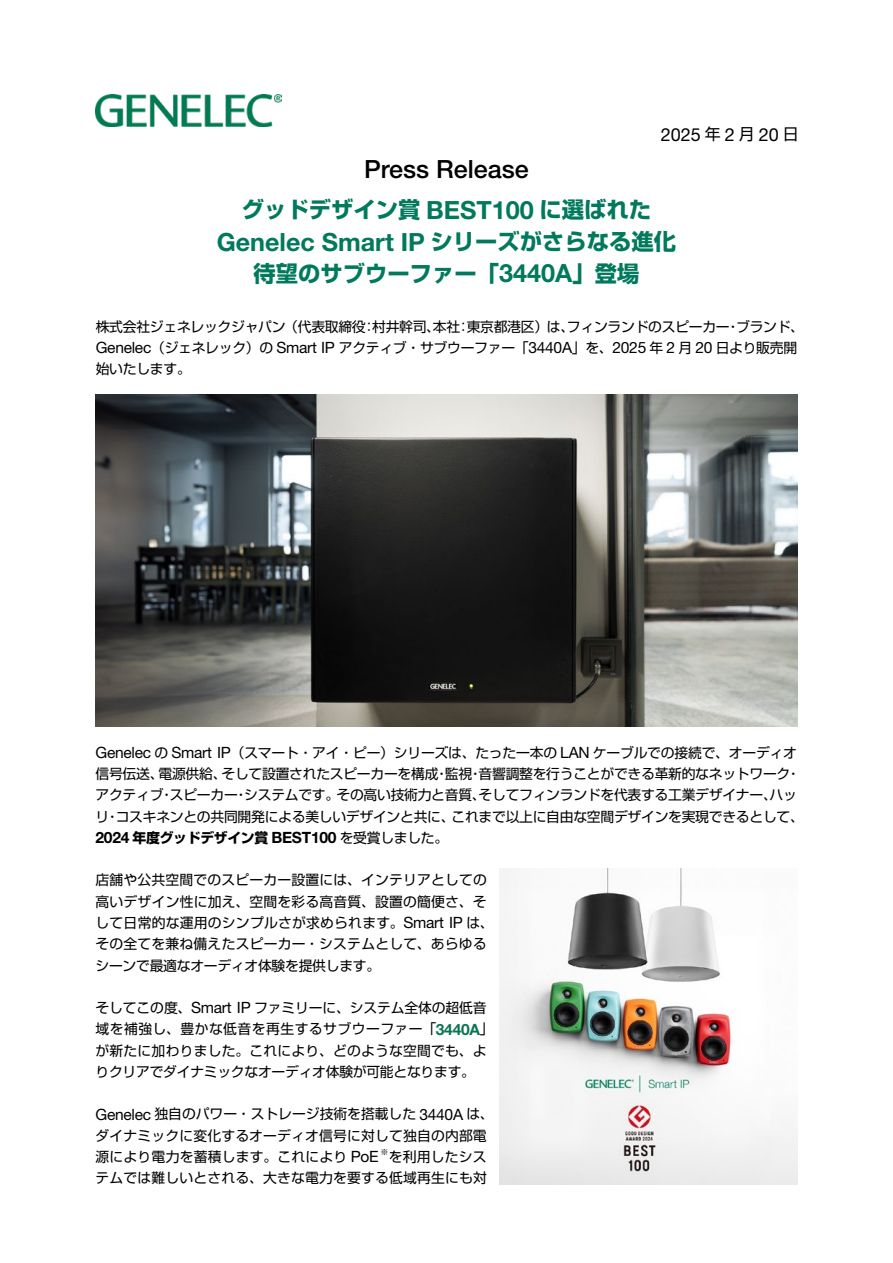
<style>
.page{position:relative;width:893px;height:1263px;background:#fff}
.page>*{position:absolute;margin:0;border:0;box-sizing:border-box;transform-origin:0 0}
.t1{font:700 25.2px "Helvetica Neue LT Std";color:#00795c}
.t2{font:700 25.05px "Helvetica Neue LT Std";color:#00795c}
.t3{font:500 25.05px "Helvetica Neue LT Std";color:#000}
.t4{font:700 22.35px "Shin Go Pro";color:#00795c}
.t5{font:18px "Helvetica Neue LT Std";color:#000}
.t6{font:15.9px "Shin Go Pro";color:#000}
.t7{font:15.6px "Helvetica Neue LT Std";letter-spacing:-.02em;color:#000}
.t8{font:700 15.6px "Helvetica Neue LT Std";letter-spacing:-.02em;color:#000}
.t9{font:700 15.6px "Helvetica Neue LT Std";letter-spacing:-.02em;color:#0a7651}
.t10{font:13.8px "Shin Go Pro";letter-spacing:-.015em;color:#000}
.t11{font:13.8px/21.3px "Shin Go Pro";letter-spacing:.015em;color:#000}
.t12{font:13.8px/21.3px "Shin Go Pro";letter-spacing:.01em;color:#000;text-align:right}
.t13{font:700 13.8px "Shin Go Pro";letter-spacing:-.02em;color:#000}
.t14{font:8.1px "Shin Go Pro";color:#000}
.s1{font-size:25.2px}
.s2{font-size:25.05px}
</style>
<div class="page">
<img style="left:96px;top:95px;width:186px;height:32px">
<img style="left:500px;top:869px;width:297px;height:315px">
<img style="left:96px;top:395px;width:701px;height:331px">
<h2 class="t3" style="left:364px;top:154px;width:166px">Press Release</h2>
<h3 class="t4" style="left:242px;top:192px;width:180px">グッドデザイン賞</h3>
<h2 class="t2" style="left:426px;top:194px;width:109px">BEST<span class="s1">100</span></h2>
<h3 class="t4" style="left:539px;top:192px;width:113px">に選ばれた</h3>
<p class="t6" style="left:705px;top:121px;width:17px">年</p>
<p class="t6" style="left:739px;top:121px;width:17px">月</p>
<p class="t6" style="left:783px;top:121px;width:17px">日</p>
<h3 class="t5" style="left:661px;top:123px;width:42px">2025</h3>
<h3 class="t5" style="left:725px;top:123px;width:12px">2</h3>
<h3 class="t5" style="left:759px;top:123px;width:22px">20</h3>
<h3 class="t4" style="left:431px;top:224px;width:247px">シリーズがさらなる進化</h3>
<h2 class="t2" style="left:217px;top:226px;width:210px">Genelec Smart IP</h2>
<h3 class="t4" style="left:254px;top:256px;width:247px">待望のサブウーファー「</h3>
<h3 class="t4" style="left:572px;top:256px;width:68px">」登場</h3>
<h1 class="t1" style="left:499px;top:258px;width:75px">3440<span class="s2">A</span></h1>
<p class="t10" style="left:736px;top:315px;width:69px">ブランド、</p>
<p class="t10" style="left:96px;top:315px;width:271px">株式会社ジェネレックジャパン（代表取締役</p>
<p class="t10" style="left:467px;top:315px;width:109px">東京都港区）は、</p>
<p class="t10" style="left:567px;top:315px;width:164px">フィンランドのスピーカー</p>
<p class="t10" style="left:372px;top:315px;width:69px">村井幹司、</p>
<p class="t10" style="left:433px;top:315px;width:29px">本社</p>
<p class="t10" style="left:362px;top:315px;width:15px">：</p>
<p class="t10" style="left:457px;top:315px;width:15px">：</p>
<p class="t10" style="left:726px;top:315px;width:15px">・</p>
<p class="t10" style="left:339px;top:336px;width:191px">アクティブ・サブウーファー「</p>
<p class="t10" style="left:151px;top:336px;width:124px">（ジェネレック）の</p>
<p class="t10" style="left:572px;top:336px;width:42px">」を、</p>
<p class="t7" style="left:96px;top:338px;width:57px">Genelec</p>
<p class="t10" style="left:96px;top:358px;width:97px">始いたします。</p>
<p class="t7" style="left:276px;top:338px;width:60px">Smart IP</p>
<p class="t7" style="left:528px;top:338px;width:45px">3440A</p>
<p class="t10" style="left:650px;top:336px;width:15px">年</p>
<p class="t10" style="left:716px;top:336px;width:83px">日より販売開</p>
<p class="t10" style="left:678px;top:336px;width:15px">月</p>
<p class="t7" style="left:612px;top:338px;width:35px">2025</p>
<p class="t7" style="left:667px;top:338px;width:10px">2</p>
<p class="t7" style="left:695px;top:338px;width:19px">20</p>
<p class="t7" style="left:96px;top:743px;width:57px">Genelec</p>
<p class="t7" style="left:171px;top:743px;width:61px">Smart IP</p>
<p class="t10" style="left:154px;top:741px;width:15px">の</p>
<p class="t10" style="left:231px;top:741px;width:328px">（スマート・アイ・ピー）シリーズは、たった一本の</p>
<p class="t10" style="left:593px;top:741px;width:206px">ケーブルでの接続で、オーディオ</p>
<p class="t7" style="left:560px;top:743px;width:31px">LAN</p>
<p class="t10" style="left:479px;top:762px;width:313px">音響調整を行うことができる革新的なネットワーク</p>
<p class="t10" style="left:222px;top:762px;width:218px">そして設置されたスピーカーを構成</p>
<p class="t10" style="left:159px;top:762px;width:69px">電源供給、</p>
<p class="t10" style="left:445px;top:762px;width:29px">監視</p>
<p class="t10" style="left:96px;top:762px;width:69px">信号伝送、</p>
<p class="t10" style="left:435px;top:762px;width:15px">・</p>
<p class="t10" style="left:468px;top:762px;width:15px">・</p>
<p class="t10" style="left:787px;top:762px;width:15px">・</p>
<p class="t10" style="left:479px;top:784px;width:300px">そしてフィンランドを代表する工業デザイナー、</p>
<p class="t10" style="left:96px;top:784px;width:69px">アクティブ</p>
<p class="t10" style="left:336px;top:784px;width:151px">その高い技術力と音質、</p>
<p class="t10" style="left:170px;top:784px;width:69px">スピーカー</p>
<p class="t10" style="left:244px;top:784px;width:97px">システムです。</p>
<p class="t10" style="left:770px;top:784px;width:29px">ハッ</p>
<p class="t10" style="left:160px;top:784px;width:15px">・</p>
<p class="t10" style="left:234px;top:784px;width:15px">・</p>
<p class="t10" style="left:116px;top:805px;width:340px">コスキネンとの共同開発による美しいデザインと共に、</p>
<p class="t10" style="left:451px;top:805px;width:354px">これまで以上に自由な空間デザインを実現できるとして、</p>
<p class="t10" style="left:96px;top:805px;width:15px">リ</p>
<p class="t10" style="left:106px;top:805px;width:15px">・</p>
<p class="t13" style="left:133px;top:827px;width:137px">年度グッドデザイン賞</p>
<p class="t10" style="left:340px;top:826px;width:110px">を受賞しました。</p>
<p class="t8" style="left:272px;top:828px;width:66px">BEST100</p>
<p class="t8" style="left:96px;top:828px;width:35px">2024</p>
<p class="t11" style="left:96px;top:868px;width:393px">店舗や公共空間でのスピーカー設置には、インテリアとしての</p>
<p class="t11" style="left:96px;top:889px;width:393px">高いデザイン性に加え、空間を彩る高音質、設置の簡便さ、そ</p>
<p class="t10" style="left:466px;top:911px;width:29px">は、</p>
<p class="t11" style="left:96px;top:910px;width:393px">して日常的な運用のシンプルさが求められます。<br>その全てを兼ね備えたスピーカー・システムとして、あらゆるシーンで最適なオーディオ体験を提供します。</p>
<p class="t10" style="left:254px;top:996px;width:234px">ファミリーに、システム全体の超低音</p>
<p class="t7" style="left:403px;top:913px;width:61px">Smart IP</p>
<p class="t10" style="left:96px;top:996px;width:97px">そしてこの度、</p>
<p class="t7" style="left:191px;top:998px;width:61px">Smart IP</p>
<p class="t11" style="left:96px;top:1017px;width:393px">域を補強し、豊かな低音を再生するサブウーファー「<br>が新たに加わりました。これにより、どのような空間でも、よりクリアでダイナミックなオーディオ体験が可能となります。</p>
<p class="t10" style="left:466px;top:1103px;width:29px">は、</p>
<p class="t10" style="left:480px;top:1018px;width:15px">「</p>
<p class="t9" style="left:436px;top:1019px;width:46px">3440A</p>
<p class="t10" style="left:154px;top:1103px;width:263px">独自のパワー・ストレージ技術を搭載した</p>
<p class="t7" style="left:96px;top:1105px;width:57px">Genelec</p>
<p class="t12" style="left:96px;top:1123px;width:393px">ダイナミックに変化するオーディオ信号に対して独自の内部電を利用したシス</p>
<p class="t7" style="left:419px;top:1105px;width:45px">3440A</p>
<p class="t14" style="left:380px;top:1145px;width:10px">※</p>
<p class="t11" style="left:96px;top:1144px;width:393px">源により電力を蓄積します。これにより<br>テムでは難しいとされる、大きな電力を要する低域再生にも対</p>
<p class="t7" style="left:351px;top:1147px;width:29px">PoE</p>
</div>
